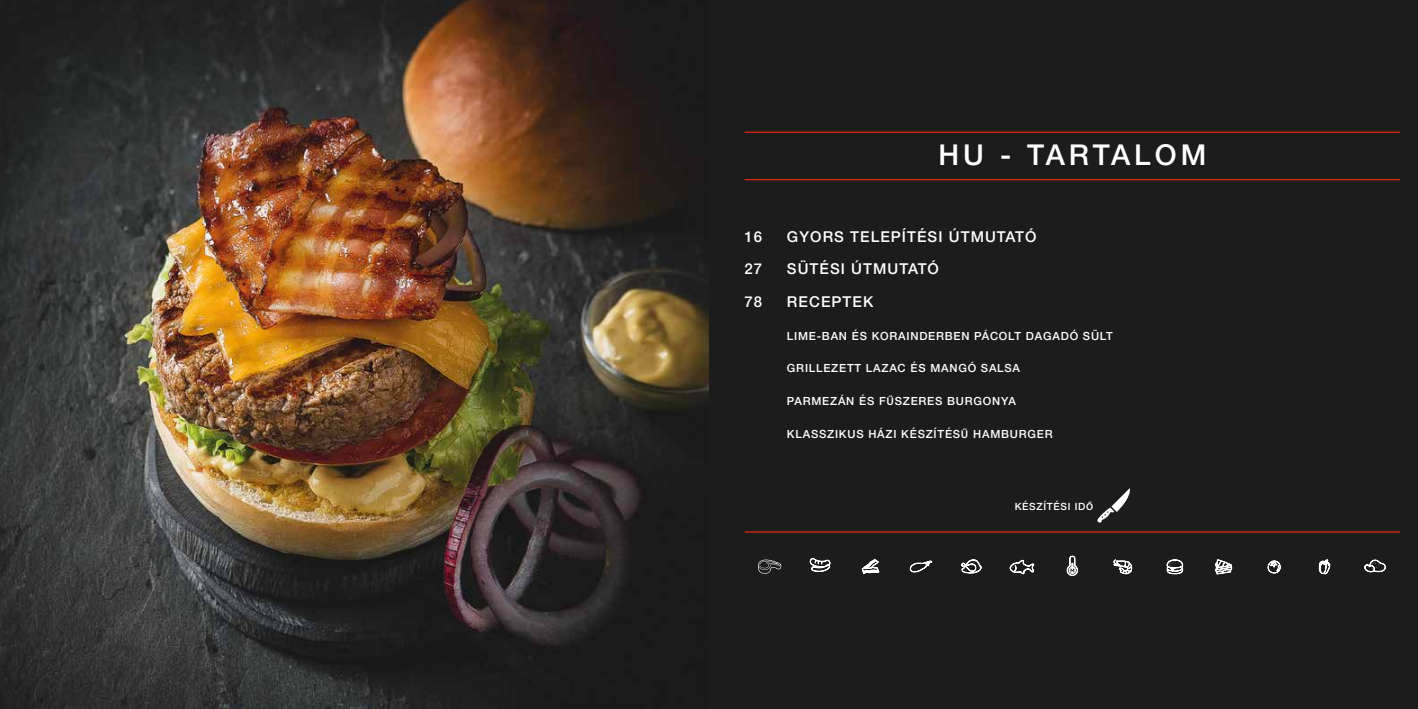
<style>
.page{position:relative;width:1418px;height:709px;background:#fff}
.page>*{position:absolute;margin:0;border:0;box-sizing:border-box;transform-origin:0 0}
.t1{font:500 28.75px "Helvetica Neue LT Std";letter-spacing:.14em;color:#fff}
.t2{font:500 15px "Helvetica Neue LT Std";letter-spacing:.07em;color:#fff}
.t3{font:500 11.25px "Helvetica Neue LT Std";letter-spacing:.07em;color:#fff}
.t4{font:500 10px "Helvetica Neue LT Std";letter-spacing:.07em;color:#fff}
.s1{font-family:"Myriad Pro";font-weight:600}
</style>
<div class="page">
<div style="left:709px;top:0;width:708px;height:709px;background:#1c1c1c"></div>
<svg style="left:758px;top:559px;width:23px;height:14px"></svg>
<svg style="left:810px;top:558px;width:20px;height:14px"></svg>
<svg style="left:862px;top:559px;width:17px;height:15px"></svg>
<svg style="left:909px;top:560px;width:23px;height:12px"></svg>
<svg style="left:961px;top:559px;width:20px;height:14px"></svg>
<svg style="left:1009px;top:559px;width:25px;height:16px"></svg>
<svg style="left:1066px;top:555px;width:12px;height:21px"></svg>
<svg style="left:1113px;top:559px;width:19px;height:15px"></svg>
<svg style="left:1166px;top:559px;width:17px;height:16px"></svg>
<svg style="left:1214px;top:532px;width:18px;height:43px"></svg>
<svg style="left:1267px;top:560px;width:13px;height:13px"></svg>
<svg style="left:1318px;top:559px;width:12px;height:16px"></svg>
<svg style="left:1364px;top:559px;width:21px;height:13px"></svg>
<svg style="left:1097px;top:488px;width:33px;height:34px"></svg>
<hr style="left:745px;top:132px;width:654px;height:1px;background:#e52713">
<hr style="left:745px;top:531px;width:654px;height:1px;background:#e52713">
<hr style="left:745px;top:179px;width:654px;height:1px;background:#e52713">
<img style="left:0;top:0;width:709px;height:709px">
<h1 class="t1" style="left:938px;top:137px;width:269px">HU - TARTALOM</h1>
<h2 class="t2" style="left:744px;top:227px;width:19px">16</h2>
<h2 class="t2" style="left:787px;top:227px;width:251px">GYORS TELEPÍTÉSI ÚTMUTATÓ</h2>
<h2 class="t2" style="left:744px;top:260px;width:19px">27</h2>
<h2 class="t2" style="left:787px;top:260px;width:153px">SÜTÉSI ÚTMUTATÓ</h2>
<h2 class="t2" style="left:744px;top:293px;width:19px">78</h2>
<h2 class="t2" style="left:787px;top:293px;width:88px">RECEPTEK</h2>
<p class="t3" style="left:787px;top:329px;width:327px">LIME-BAN ÉS KORAINDERBEN PÁCOLT DAGADÓ SÜLT</p>
<p class="t3" style="left:787px;top:362px;width:235px">GRILLEZETT LAZAC ÉS MANGÓ SALSA</p>
<p class="t3" style="left:787px;top:394px;width:230px">PARMEZÁN ÉS F<span class="s1">Ű</span>SZERES BURGONYA</p>
<p class="t3" style="left:787px;top:427px;width:267px">KLASSZIKUS HÁZI KÉSZÍTÉS<span class="s1">Ű</span> HAMBURGER</p>
<p class="t4" style="left:1014px;top:500px;width:80px">KÉSZÍTÉSI ID<span class="s1">Ő</span></p>
</div>
